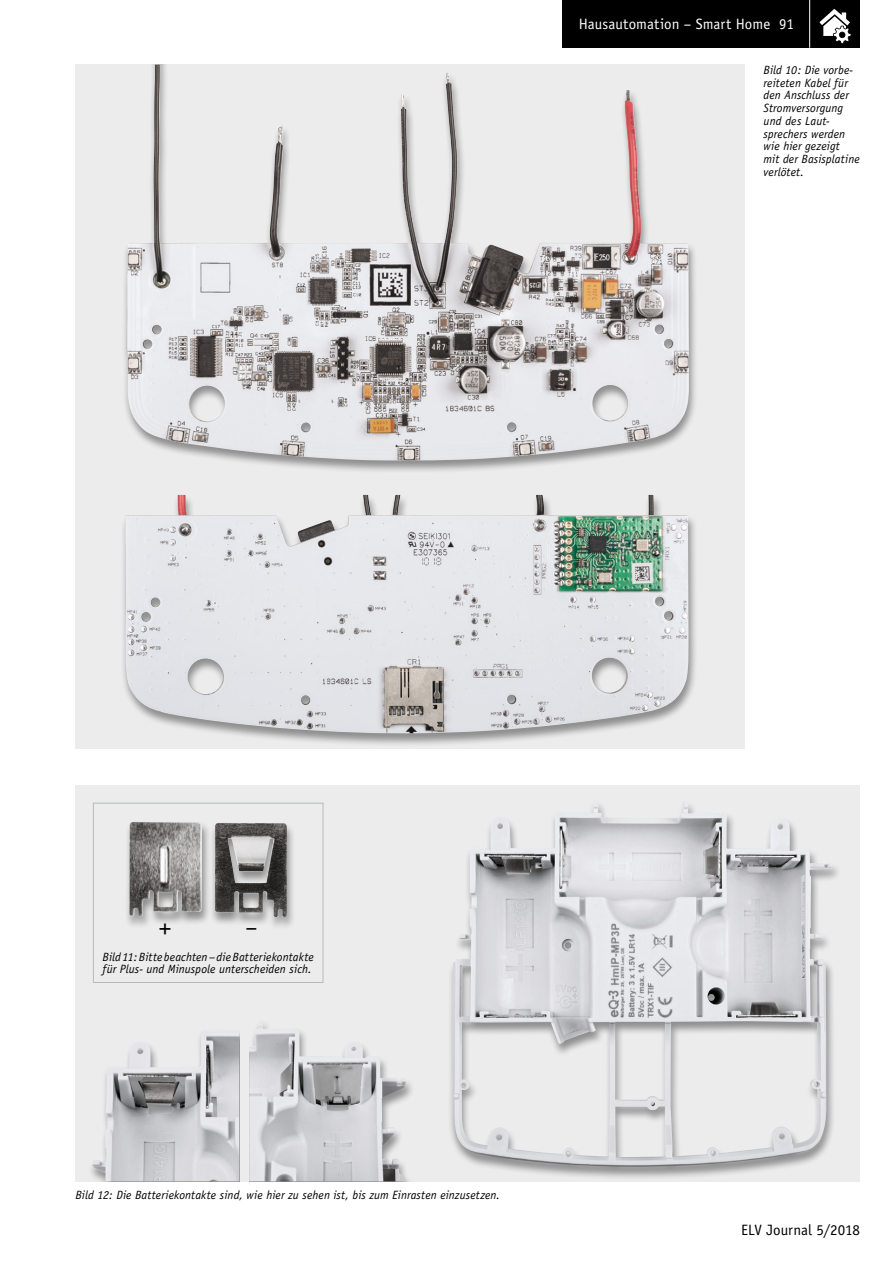
<style>
.page{position:relative;width:894px;height:1264px;background:#fff}
.page>*{position:absolute;margin:0;border:0;box-sizing:border-box;transform-origin:0 0}
.Fließtext_Neuer_Absa{font:24px "Officina Sans";color:#000}
.t1{font:15px "Officina Sans";color:#fff}
.t2{font:15px "Officina Sans";color:#000}
.Bildunterschrift{font:italic 12px/12.8px "Officina Sans";letter-spacing:.01em;color:#000}
</style>
<div class="page">
<div style="left:562px;top:1px;width:298px;height:47px;background:#000"></div>
<hr style="left:809px;top:1px;width:1px;height:47px;background:#fff">
<svg style="left:819px;top:9px;width:32px;height:35px"></svg>
<div style="left:75px;top:785px;width:785px;height:396px;background:#ececec"></div>
<div style="left:93px;top:802px;width:230px;height:180px;border:1px solid #b6babc"></div>
<div style="left:209px;top:822px;width:87px;height:108px;background:#000;opacity:.4"></div>
<img style="left:215px;top:822px;width:72px;height:95px">
<div style="left:125px;top:821px;width:86px;height:108px;background:#000;opacity:.4"></div>
<img style="left:129px;top:821px;width:73px;height:95px">
<div style="left:75px;top:65px;width:670px;height:684px;background:#ececec"></div>
<div style="left:122px;top:65px;width:576px;height:409px;background:#000;opacity:.4"></div>
<img style="left:127px;top:65px;width:563px;height:395px">
<div style="left:120px;top:494px;width:578px;height:252px;background:#000;opacity:.4"></div>
<img style="left:125px;top:495px;width:565px;height:238px">
<div style="left:448px;top:800px;width:393px;height:379px;background:#000;opacity:.4"></div>
<img style="left:452px;top:800px;width:381px;height:367px">
<img style="left:92px;top:1035px;width:147px;height:146px">
<img style="left:249px;top:1024px;width:157px;height:157px">
<p class="t1" style="left:579px;top:15px;width:217px">Hausautomation – Smart Home 91</p>
<p class="Bildunterschrift" style="left:763px;top:63px;width:98px">Bild 10: Die vorbe&shy;reiteten Kabel für den Anschluss der<br>Stromversorgung und des Laut&shy;sprechers werden wie hier gezeigt<br>mit der Basisplatine verlötet.</p>
<p class="Fließtext_Neuer_Absa" style="left:159px;top:912px;width:13px">+</p>
<p class="Fließtext_Neuer_Absa" style="left:245px;top:912px;width:13px">–</p>
<p class="Bildunterschrift" style="left:103px;top:950px;width:213px">Bild 11: Bitte beachten – die Batteriekontakte für Plus- und Minuspole unterscheiden sich.</p>
<p class="Bildunterschrift" style="left:75px;top:1188px;width:426px">Bild 12: Die Batteriekontakte sind, wie hier zu sehen ist, bis zum Einrasten einzusetzen.</p>
<p class="t2" style="left:741px;top:1221px;width:120px">ELV Journal 5/2018</p>
</div>
